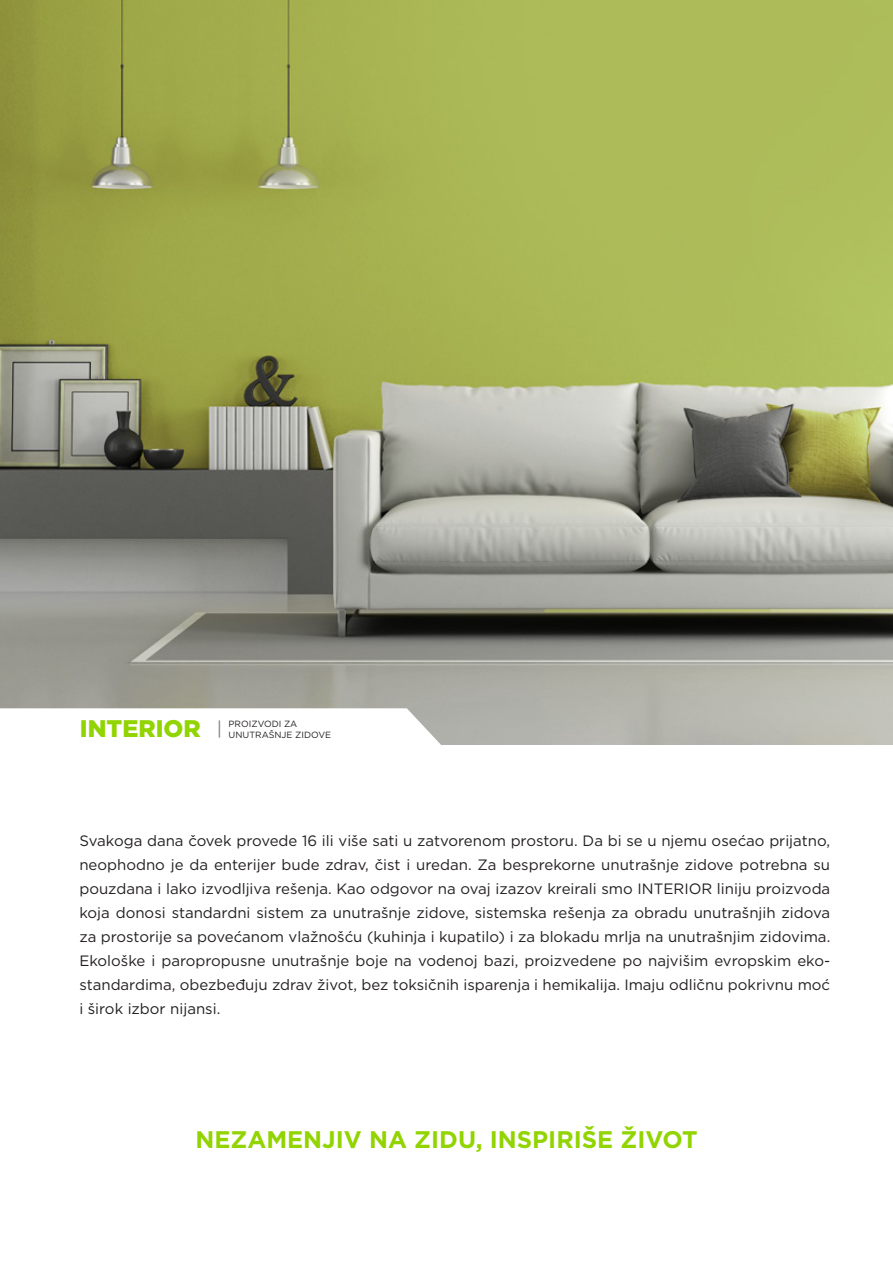
<style>
.page{position:relative;width:893px;height:1263px;background:#fff}
.page>*{position:absolute;margin:0;border:0;box-sizing:border-box;transform-origin:0 0}
.t1{font:700 24px "Gotham";color:#91d400}
.t2{font:900 24px "Gotham";color:#91d400}
.t3{font:15px/24px "Gotham";color:#231f20;text-align:justify}
.t4{font:9px/10.8px "Gotham";color:#231f20}
</style>
<div class="page">
<img style="left:0;top:0;width:893px;height:744px">
<svg style="left:0;top:708px;width:447px;height:37px"></svg>
<h1 class="t2" style="left:80px;top:712px;width:122px">INTERIOR</h1>
<p class="t4" style="left:229px;top:718px;width:104px">PROIZVODI ZA<br>UNUTRAŠNJE ZIDOVE</p>
<p class="t3" style="left:79px;top:828px;width:752px">Svakoga dana čovek provede 16 ili više sati u zatvorenom prostoru. Da bi se u njemu osećao prijatno, neophodno je da enterijer bude zdrav, čist i uredan. Za besprekorne unutrašnje zidove potrebna su pouzdana i lako izvodljiva rešenja. Kao odgovor na ovaj izazov kreirali smo INTERIOR liniju proizvoda koja donosi standardni sistem za unutrašnje zidove, sistemska rešenja za obradu unutrašnjih zidova za prostorije sa povećanom vlažnošću (kuhinja i kupatilo) i za blokadu mrlja na unutrašnjim zidovima.<br>Ekološke i paropropusne unutrašnje boje na vodenoj bazi, proizvedene po najvišim evropskim eko&shy;standardima, obezbeđuju zdrav život, bez toksičnih isparenja i hemikalija. Imaju odličnu pokrivnu moć i širok izbor nijansi.</p>
<h1 class="t1" style="left:195px;top:1124px;width:504px">NEZAMENJIV NA ZIDU, INSPIRIŠE ŽIVOT</h1>
</div>
